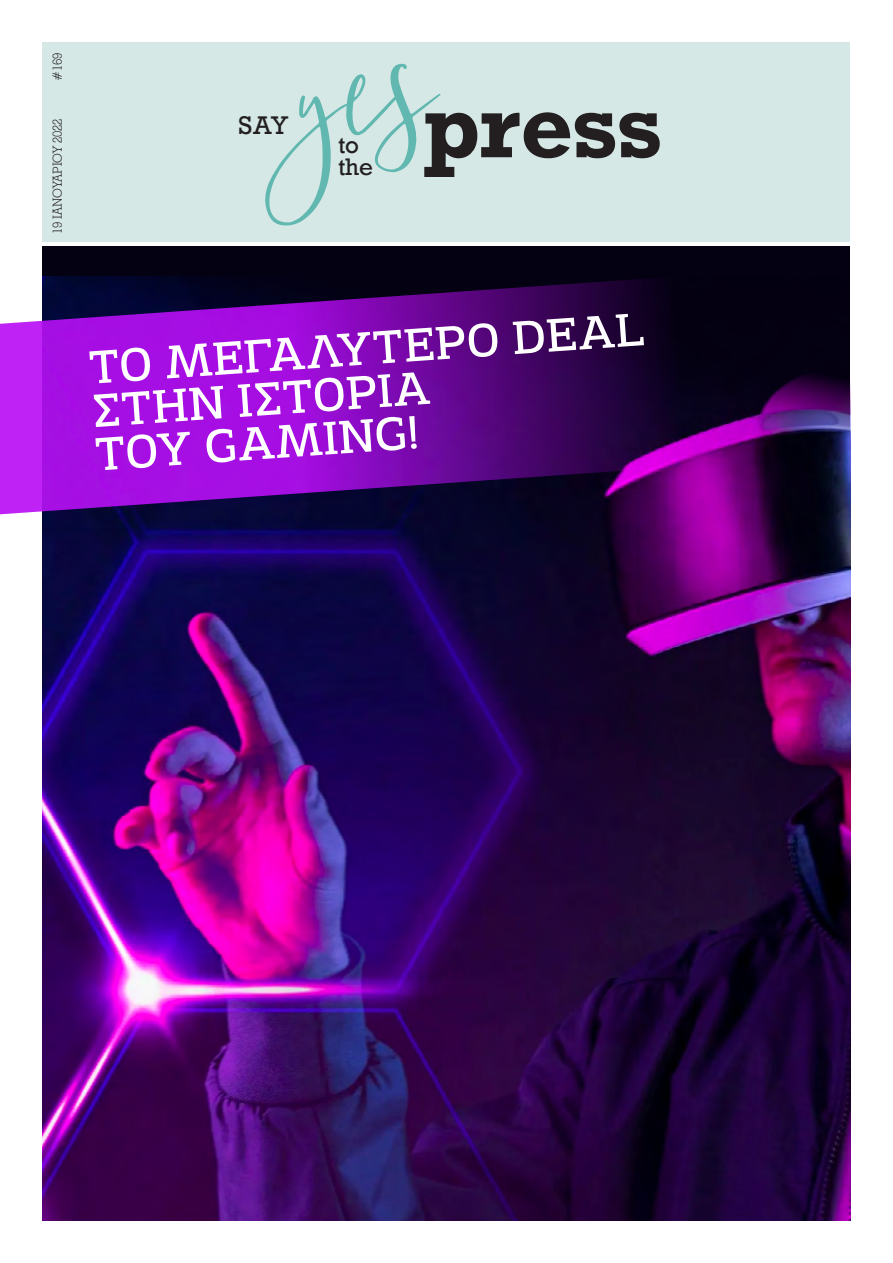
<style>
.page{position:relative;width:893px;height:1263px;background:#fff}
.page>*{position:absolute;margin:0;border:0;box-sizing:border-box;transform-origin:0 0}
.t1{font:700 85.5px "Rockwell";letter-spacing:-.005em;color:#231f20}
.t2{font:49.5px/43.5px "Adria Slab";color:#fff}
.t3{font:24px "Rockwell";color:#231f20}
.t4{font:22.5px/21.9px "Rockwell";color:#231f20}
.t5{font:300 13.5px "UB Rockwell";letter-spacing:-.01em;color:#231f20}
</style>
<div class="page">
<div style="left:43px;top:43px;width:807px;height:199px;background:#d6e8e6"></div>
<svg style="left:265px;top:64px;width:176px;height:162px"></svg>
<div style="left:43px;top:247px;width:807px;height:973px;background:#040112"></div>
<img style="left:43px;top:375px;width:807px;height:845px">
<svg style="left:0;top:277px;width:685px;height:237px;background:#690c95"></svg>
<p class="t5" style="left:49px;top:81px;width:30px;rotate:-90deg">#169</p>
<p class="t5" style="left:49px;top:234px;width:117px;rotate:-90deg">19 ΙΑΝΟΥΑΡΙΟΥ 2022</p>
<p class="t3" style="left:238px;top:111px;width:52px">SAY</p>
<p class="t4" style="left:338px;top:134px;width:36px">to the</p>
<h1 class="t1" style="left:423px;top:71px;width:240px">press</h1>
<p class="t2" style="left:87px;top:346px;width:558px;rotate:-4deg">ΤΟ ΜΕΓΑΛΎΤΕΡΟ DEAL<br>ΣΤΗΝ ΙΣΤΟΡΊΑ<br>ΤΟΥ GAMING!</p>
</div>
